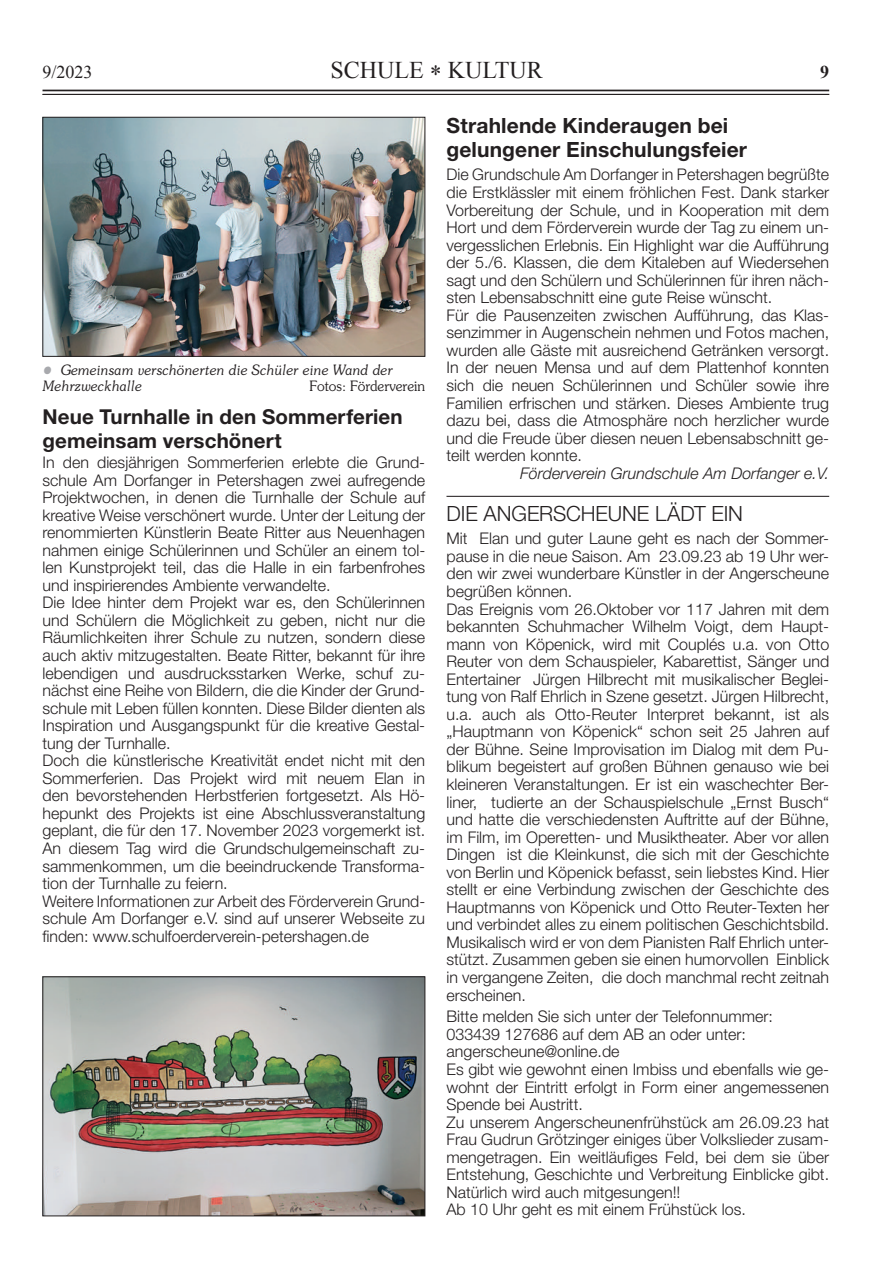
<style>
.page{position:relative;width:893px;height:1263px;background:#fff}
.page>*{position:absolute;margin:0;border:0;box-sizing:border-box;transform-origin:0 0}
.t1{font:24px "Times New Roman";color:#231f20}
.t2{font:21px/24px "Helvetica Neue Bol 1";letter-spacing:.005em;color:#231f20}
.t3{font:21px "Helvetica Neue Ligh 1";color:#231f20}
.t4{font:20.55px/24px "Helvetica Neue Bol 1";letter-spacing:.005em;color:#231f20}
.t5{font:18px "Times New Roman";color:#231f20}
.t6{font:700 18px "Times New Roman";color:#231f20}
.t7{font:16.05px/17.5px "Helvetica Neue Ligh 1";color:#231f20}
.t8{font:italic 300 16.05px "Helvetica Neue";color:#231f20}
.t9{font:italic 300 14.25px/15.8px "Souvenir";color:#231f20;scale:.96 1}
.t10{font:300 14.25px "Souvenir";color:#231f20;scale:.96 1}
.s1{font-size:22.5px;color:#a8a9ad}
</style>
<div class="page">
<hr style="left:43px;top:94px;width:786px;height:1px;background:#231f20">
<hr style="left:43px;top:90px;width:786px;height:1px;background:#231f20">
<img style="left:45px;top:119px;width:378px;height:236px">
<div style="left:43px;top:117px;width:382px;height:240px;border:1px solid #231f20"></div>
<img style="left:45px;top:978px;width:378px;height:236px">
<div style="left:43px;top:976px;width:382px;height:240px;border:1px solid #231f20"></div>
<hr style="left:446px;top:496px;width:383px;height:1px;background:#231f20">
<p class="t5" style="left:43px;top:60px;width:52px">9/2023</p>
<h1 class="t1" style="left:330px;top:54px;width:135px">SCHULE * KULTUR</h1>
<p class="t6" style="left:820px;top:59px;width:10px">9</p>
<h2 class="t2" style="left:446px;top:113px;width:302px">Strahlende Kinderaugen bei gelungener Einschulungsfeier</h2>
<p class="t7" style="left:446px;top:166px;width:384px">Die Grundschule Am Dorfanger in Petershagen begrüßte die Erstklässler mit einem fröhlichen Fest. Dank starker Vorbereitung der Schule, und in Kooperation mit dem Hort und dem Förderverein wurde der Tag zu einem un&shy;vergesslichen Erlebnis. Ein Highlight war die Aufführung der 5./6. Klassen, die dem Kitaleben auf Wiedersehen sagt und den Schülern und Schülerinnen für ihren näch&shy;sten Lebensabschnitt eine gute Reise wünscht.<br>Für die Pausenzeiten zwischen Aufführung, das Klas&shy;senzimmer in Augenschein nehmen und Fotos machen, wurden alle Gäste mit ausreichend Getränken versorgt.<br>In der neuen Mensa und auf dem Plattenhof konnten sich die neuen Schülerinnen und Schüler sowie ihre Familien erfrischen und stärken. Dieses Ambiente trug dazu bei, dass die Atmosphäre noch herzlicher wurde und die Freude über diesen neuen Lebensabschnitt ge&shy;teilt werden konnte.</p>
<p class="t8" style="left:520px;top:463px;width:310px">Förderverein Grundschule Am Dorfanger e.V.</p>
<p class="t9" style="left:43px;top:362px;width:366px"><span class="s1">•</span> Gemeinsam verschönerten die Schüler eine Wand der<br>Mehrzweckhalle</p>
<p class="t10" style="left:310px;top:377px;width:122px">Fotos: Förderverein</p>
<p class="t4" style="left:43px;top:404px;width:362px">Neue Turnhalle in den Sommerferien gemeinsam verschönert</p>
<p class="t7" style="left:43px;top:453px;width:384px">In den diesjährigen Sommerferien erlebte die Grund&shy;schule Am Dorfanger in Petershagen zwei aufregende Projektwochen, in denen die Turnhalle der Schule auf kreative Weise verschönert wurde. Unter der Leitung der renommierten Künstlerin Beate Ritter aus Neuenhagen nahmen einige Schülerinnen und Schüler an einem tol&shy;len Kunstprojekt teil, das die Halle in ein farbenfrohes und inspirierendes Ambiente verwandelte.<br>Die Idee hinter dem Projekt war es, den Schülerinnen und Schülern die Möglichkeit zu geben, nicht nur die Räumlichkeiten ihrer Schule zu nutzen, sondern diese auch aktiv mitzugestalten. Beate Ritter, bekannt für ihre lebendigen und ausdrucksstarken Werke, schuf zu&shy;nächst eine Reihe von Bildern, die die Kinder der Grund&shy;schule mit Leben füllen konnten. Diese Bilder dienten als Inspiration und Ausgangspunkt für die kreative Gestal&shy;tung der Turnhalle.<br>Doch die künstlerische Kreativität endet nicht mit den Sommerferien. Das Projekt wird mit neuem Elan in den bevorstehenden Herbstferien fortgesetzt. Als Hö&shy;hepunkt des Projekts ist eine Abschlussveranstaltung geplant, die für den 17. November 2023 vorgemerkt ist.<br>An diesem Tag wird die Grundschulgemeinschaft zu&shy;sammenkommen, um die beeindruckende Transforma&shy;tion der Turnhalle zu feiern.<br>Weitere Informationen zur Arbeit des Förderverein Grund&shy;schule Am Dorfanger e.V. sind auf unserer Webseite zu finden: www.schulfoerderverein-petershagen.de</p>
<h2 class="t3" style="left:446px;top:501px;width:66px">Die Angerscheune</h2>
<h2 class="t3" style="left:655px;top:501px;width:14px">lädt</h2>
<h2 class="t3" style="left:712px;top:501px;width:11px">ein</h2>
<p class="t7" style="left:446px;top:530px;width:384px">Mit Elan und guter Laune geht es nach der Sommer&shy;pause in die neue Saison. Am 23.09.23 ab 19 Uhr wer&shy;den wir zwei wunderbare Künstler in der Angerscheune begrüßen können.<br>Das Ereignis vom 26.Oktober vor 117 Jahren mit dem bekannten Schuhmacher Wilhelm Voigt, dem Haupt&shy;mann von Köpenick, wird mit Couplés u.a. von Otto Reuter von dem Schauspieler, Kabarettist, Sänger und Entertainer Jürgen Hilbrecht mit musikalischer Beglei&shy;tung von Ralf Ehrlich in Szene gesetzt. Jürgen Hilbrecht, u.a. auch als Otto-Reuter Interpret bekannt, ist als „Hauptmann von Köpenick“ schon seit 25 Jahren auf der Bühne. Seine Improvisation im Dialog mit dem Pu&shy;blikum begeistert auf großen Bühnen genauso wie bei kleineren Veranstaltungen. Er ist ein waschechter Ber&shy;liner, tudierte an der Schauspielschule „Ernst Busch“ und hatte die verschiedensten Auftritte auf der Bühne, im Film, im Operetten- und Musiktheater. Aber vor allen Dingen ist die Kleinkunst, die sich mit der Geschichte von Berlin und Köpenick befasst, sein liebstes Kind. Hier stellt er eine Verbindung zwischen der Geschichte des Hauptmanns von Köpenick und Otto Reuter-Texten her und verbindet alles zu einem politischen Geschichtsbild.<br>Musikalisch wird er von dem Pianisten Ralf Ehrlich unter&shy;stützt. Zusammen geben sie einen humorvollen Einblick in vergangene Zeiten, die doch manchmal recht zeitnah erscheinen.</p>
<p class="t7" style="left:446px;top:1007px;width:384px">Bitte melden Sie sich unter der Telefonnummer:<br>033439 127686 auf dem AB an oder unter: angerscheune@online.de<br>Es gibt wie gewohnt einen Imbiss und ebenfalls wie ge&shy;wohnt der Eintritt erfolgt in Form einer angemessenen Spende bei Austritt.<br>Zu unserem Angerscheunenfrühstück am 26.09.23 hat Frau Gudrun Grötzinger einiges über Volkslieder zusam&shy;mengetragen. Ein weitläufiges Feld, bei dem sie über Entstehung, Geschichte und Verbreitung Einblicke gibt.<br>Natürlich wird auch mitgesungen!!<br>Ab 10 Uhr geht es mit einem Frühstück los.</p>
</div>
